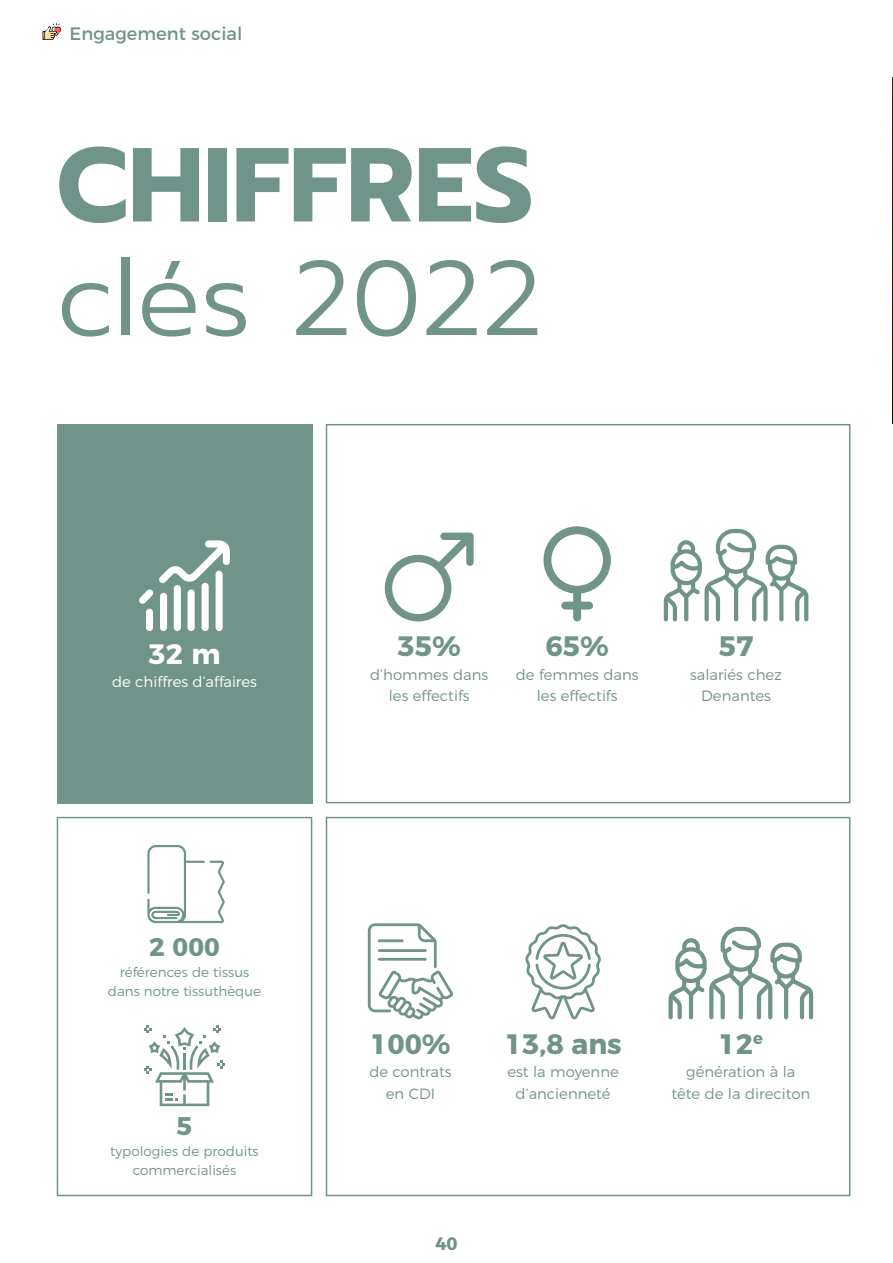
<style>
.page{position:relative;width:893px;height:1263px;background:#fff}
.page>*{position:absolute;margin:0;border:0;box-sizing:border-box;transform-origin:0 0}
.t1{font:700 105px "Prompt";color:#71948a}
.t2{font:300 105px "Prompt";color:#71948a}
.t3{font:700 28.05px "Montserrat";color:#71948a}
.t4{font:700 28.05px "Montserrat";color:#fff}
.t5{font:700 25.5px "Montserrat";color:#71948a}
.t6{font:18px "Montserrat";color:#71948a}
.t7{font:700 18px "Montserrat";color:#71948a}
.t8{font:300 14.85px/21.5px "Montserrat";color:#71948a;text-align:center}
.t9{font:300 14.85px "Montserrat";color:#fff}
.t10{font:300 13.5px/19.5px "Montserrat";color:#71948a;text-align:center}
</style>
<div class="page">
<svg style="left:43px;top:23px;width:18px;height:17px"></svg>
<div style="left:57px;top:424px;width:255px;height:379px;background:#71948a"></div>
<div style="left:57px;top:817px;width:255px;height:379px;border:2px solid #71948a"></div>
<div style="left:326px;top:424px;width:524px;height:379px;border:2px solid #71948a"></div>
<div style="left:326px;top:817px;width:524px;height:379px;border:2px solid #71948a"></div>
<svg style="left:147px;top:845px;width:78px;height:78px"></svg>
<svg style="left:385px;top:533px;width:89px;height:88px"></svg>
<svg style="left:543px;top:526px;width:68px;height:95px"></svg>
<svg style="left:664px;top:529px;width:144px;height:92px"></svg>
<svg style="left:668px;top:927px;width:145px;height:92px"></svg>
<svg style="left:525px;top:924px;width:76px;height:96px"></svg>
<svg style="left:368px;top:923px;width:85px;height:97px"></svg>
<svg style="left:139px;top:589px;width:15px;height:15px"></svg>
<div style="left:160px;top:593px;width:7px;height:38px;background:#fff;border-radius:4px"></div>
<div style="left:174px;top:585px;width:7px;height:46px;background:#fff;border-radius:4px"></div>
<svg style="left:159px;top:540px;width:71px;height:43px"></svg>
<div style="left:146px;top:609px;width:7px;height:22px;background:#fff;border-radius:4px"></div>
<div style="left:216px;top:571px;width:7px;height:60px;background:#fff;border-radius:4px"></div>
<div style="left:188px;top:589px;width:7px;height:42px;background:#fff;border-radius:4px"></div>
<div style="left:202px;top:583px;width:7px;height:48px;background:#fff;border-radius:4px"></div>
<svg style="left:144px;top:1025px;width:81px;height:81px"></svg>
<img style="left:892px;top:78px;width:1px;height:346px">
<p class="t6" style="left:70px;top:19px;width:174px">Engagement social</p>
<h1 class="t1" style="left:57px;top:106px;width:478px">CHIFFRES</h1>
<h1 class="t2" style="left:57px;top:226px;width:487px">clés 2022</h1>
<h2 class="t4" style="left:148px;top:631px;width:74px">32 m</h2>
<p class="t9" style="left:112px;top:670px;width:146px">de chiffres d’affaires</p>
<h3 class="t5" style="left:149px;top:926px;width:72px">2 000</h3>
<p class="t10" style="left:108px;top:961px;width:155px">références de tissus dans notre tissuthèque</p>
<h3 class="t5" style="left:177px;top:1105px;width:17px">5</h3>
<p class="t10" style="left:110px;top:1140px;width:150px">typologies de produits commercialisés</p>
<h2 class="t3" style="left:397px;top:623px;width:65px">35%</h2>
<p class="t8" style="left:370px;top:662px;width:120px">d’hommes dans les effectifs</p>
<h2 class="t3" style="left:545px;top:623px;width:65px">65%</h2>
<p class="t8" style="left:516px;top:662px;width:124px">de femmes dans les effectifs</p>
<h2 class="t3" style="left:719px;top:623px;width:36px">57</h2>
<p class="t8" style="left:690px;top:662px;width:93px">salariés chez<br>Denantes</p>
<h2 class="t3" style="left:370px;top:1021px;width:82px">100%</h2>
<p class="t8" style="left:369px;top:1060px;width:84px">de contrats en CDI</p>
<h2 class="t3" style="left:505px;top:1021px;width:118px">13,8 ans</h2>
<p class="t8" style="left:507px;top:1060px;width:113px">est la moyenne d’ancienneté</p>
<h2 class="t3" style="left:719px;top:1021px;width:46px">12<sup>e</sup></h2>
<p class="t8" style="left:671px;top:1060px;width:140px">génération à la tête de la direciton</p>
<p class="t7" style="left:435px;top:1229px;width:24px">40</p>
</div>
